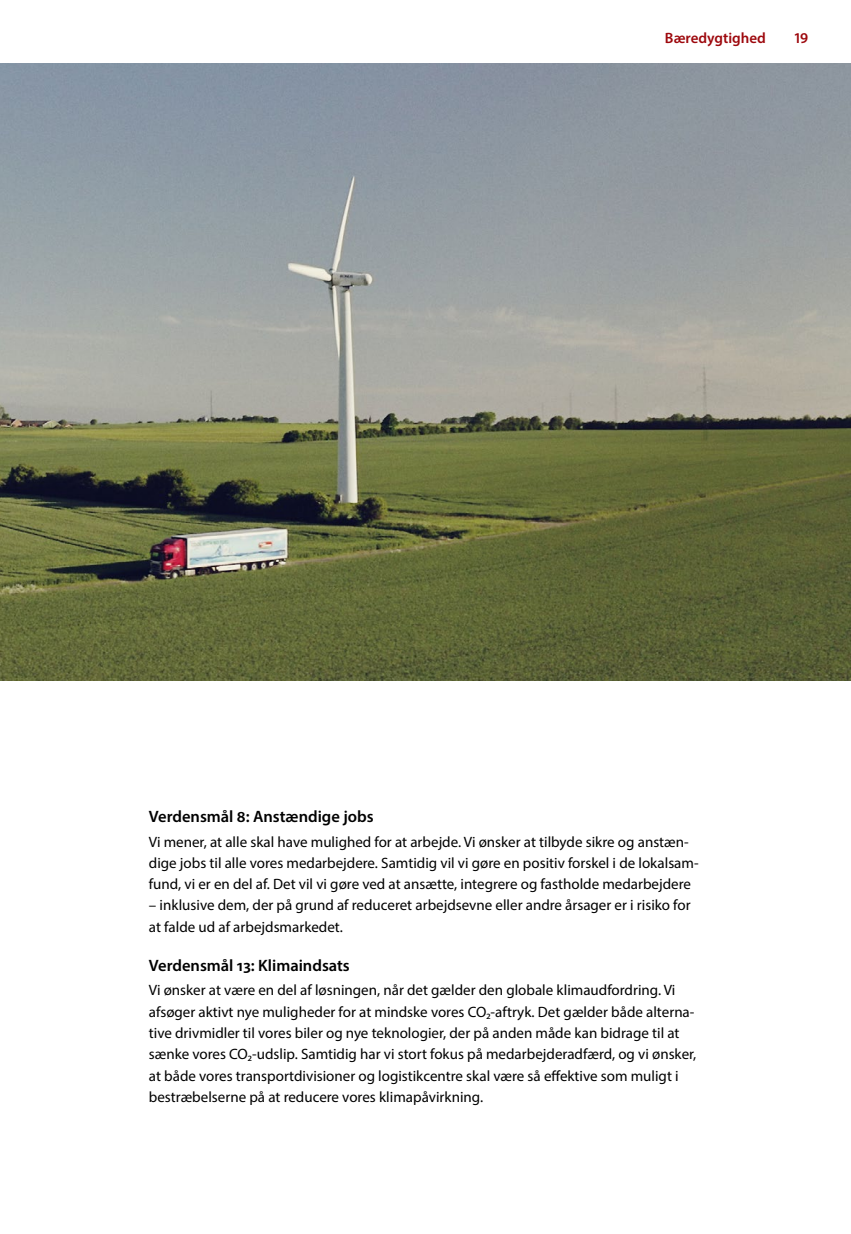
<style>
.page{position:relative;width:851px;height:1234px;background:#fff}
.page>*{position:absolute;margin:0;border:0;box-sizing:border-box;transform-origin:0 0}
.t1{font:600 16.5px "Myriad Pro";color:#000}
.t2{font:15px/21.3px "Myriad Pro";color:#000}
.t3{font:600 15px "Myriad Pro";color:#9d080d}
.s1{font-size:13.5px}
</style>
<div class="page">
<img style="left:0;top:64px;width:850px;height:616px">
<p class="t3" style="left:665px;top:28px;width:102px">Bæredygtighed</p>
<p class="t3" style="left:794px;top:28px;width:15px">19</p>
<p class="t1" style="left:149px;top:806px;width:226px">Verdensmål 8: Anstændige jobs</p>
<p class="t2" style="left:149px;top:830px;width:551px">Vi mener, at alle skal have mulighed for at arbejde. Vi ønsker at tilbyde sikre og anstæn&shy;dige jobs til alle vores medarbejdere. Samtidig vil vi gøre en positiv forskel i de lokalsam&shy;fund, vi er en del af. Det vil vi gøre ved at ansætte, integrere og fastholde medarbejdere</p>
<p class="t2" style="left:149px;top:894px;width:543px">– inklusive dem, der på grund af reduceret arbejdsevne eller andre årsager er i risiko for at falde ud af arbejdsmarkedet.</p>
<p class="t1" style="left:149px;top:954px;width:202px">Verdensmål 13: Klimaindsats</p>
<p class="t2" style="left:149px;top:979px;width:549px">Vi ønsker at være en del af løsningen, når det gælder den globale klimaudfordring. Vi afsøger aktivt nye muligheder for at mindske vores CO<span class="s1">2</span>-aftryk. Det gælder både alterna&shy;tive drivmidler til vores biler og nye teknologier, der på anden måde kan bidrage til at sænke vores CO<span class="s1">2</span>-udslip. Samtidig har vi stort fokus på medarbejderadfærd, og vi ønsker, at både vores transportdivisioner og logistikcentre skal være så effektive som muligt i bestræbelserne på at reducere vores klimapåvirkning.</p>
</div>
